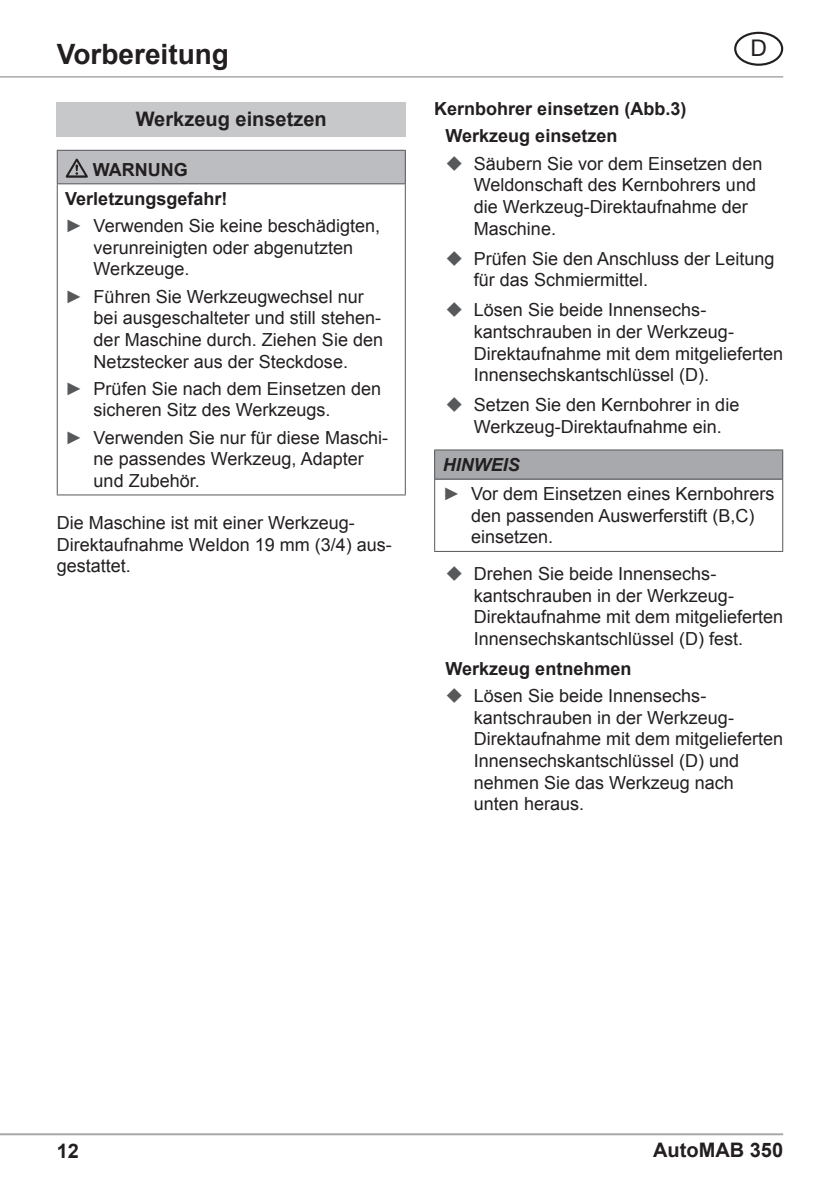
<style>
.page{position:relative;width:840px;height:1191px;background:#fff}
.page>*{position:absolute;margin:0;border:0;box-sizing:border-box;transform-origin:0 0}
.Kopfzeilentext{font:700 28px "Arial";color:#231f20}
.t1{font:23px "Helvetica Neue";color:#231f20}
.Kapitel_2{font:700 20px "Arial";color:#231f20}
.Fließtext{font:18px/21.6px "Arial";color:#231f20}
.Kapitel_4{font:700 18px "Arial";color:#231f20}
.Kapitel_3{font:700 18px "Arial";color:#231f20}
.WH_Quelle{font:700 18px "Arial";color:#231f20}
.WH_Warnung{font:700 18px "Arial";color:#231f20}
.WH_Hinweis{font:italic 700 18px "Arial";color:#231f20}
.s1{color:#57585a}
</style>
<div class="page">
<hr style="left:0;top:1133px;width:782px;height:2px;background:#a8a9ad">
<hr style="left:0;top:76px;width:782px;height:2px;background:#a8a9ad">
<div style="left:733px;top:32px;width:49px;height:34px;border:2px solid #231f20;border-radius:50%"></div>
<div style="left:57px;top:102px;width:348px;height:34px;background:#c7c8ca"></div>
<div style="left:57px;top:150px;width:348px;height:34px;background:#bcbdc0"></div>
<hr style="left:57px;top:184px;width:1px;height:310px;background:#57585a">
<hr style="left:404px;top:184px;width:1px;height:310px;background:#57585a">
<hr style="left:57px;top:494px;width:348px;height:1px;background:#57585a">
<hr style="left:57px;top:150px;width:348px;height:1px;background:#57585a">
<hr style="left:57px;top:151px;width:1px;height:32px;background:#57585a">
<hr style="left:404px;top:151px;width:1px;height:32px;background:#57585a">
<hr style="left:57px;top:183px;width:348px;height:1px;background:#57585a">
<svg style="left:66px;top:159px;width:22px;height:19px"></svg>
<div style="left:434px;top:450px;width:348px;height:29px;background:#a8a9ad"></div>
<hr style="left:434px;top:449px;width:348px;height:1px;background:#57585a">
<svg style="left:434px;top:450px;width:1px;height:28px"></svg>
<hr style="left:434px;top:478px;width:348px;height:1px;background:#57585a">
<hr style="left:434px;top:479px;width:1px;height:72px;background:#57585a">
<hr style="left:781px;top:479px;width:1px;height:72px;background:#57585a">
<hr style="left:434px;top:551px;width:348px;height:1px;background:#57585a">
<p class="Kopfzeilentext" style="left:57px;top:35px;width:174px">Vorbereitung</p>
<p class="Kapitel_2" style="left:136px;top:106px;width:192px">Werkzeug einsetzen</p>
<p class="WH_Warnung" style="left:93px;top:157px;width:96px">WARNUNG</p>
<p class="WH_Quelle" style="left:65px;top:187px;width:164px">Verletzungsgefahr!</p>
<p class="Fließtext" style="left:94px;top:215px;width:288px;text-indent:-28px"><span class="s1">►</span> Verwenden Sie keine beschädigten, verunreinigten oder abgenutzten<br>Werkzeuge.</p>
<p class="Fließtext" style="left:94px;top:286px;width:291px;text-indent:-28px"><span class="s1">►</span> Führen Sie Werkzeugwechsel nur bei ausgeschalteter und still stehen&shy;der Maschine durch. Ziehen Sie den Netzstecker aus der Steckdose.</p>
<p class="Fließtext" style="left:94px;top:378px;width:289px;text-indent:-28px"><span class="s1">►</span> Prüfen Sie nach dem Einsetzen den sicheren Sitz des Werkzeugs.</p>
<p class="Fließtext" style="left:94px;top:427px;width:296px;text-indent:-28px"><span class="s1">►</span> Verwenden Sie nur für diese Maschi&shy;ne passendes Werkzeug, Adapter und Zubehör.</p>
<p class="Fließtext" style="left:57px;top:512px;width:335px">Die Maschine ist mit einer Werkzeug-<br>Direktaufnahme Weldon 19 mm (3/4) aus&shy;gestattet.</p>
<p class="t1" style="left:750px;top:34px;width:18px">D</p>
<p class="Kapitel_3" style="left:434px;top:97px;width:254px">Kernbohrer einsetzen (Abb.3)</p>
<p class="Kapitel_4" style="left:445px;top:124px;width:173px">Werkzeug einsetzen</p>
<p class="Fließtext" style="left:473px;top:153px;width:290px">Säubern Sie vor dem Einsetzen den<br>Weldonschaft des Kernbohrers und die Werkzeug-Direktaufnahme der<br>Maschine.</p>
<p class="Fließtext" style="left:473px;top:248px;width:302px">Prüfen Sie den Anschluss der Leitung für das Schmiermittel.</p>
<p class="Fließtext" style="left:473px;top:299px;width:310px">Lösen Sie beide Innensechs&shy;kantschrauben in der Werkzeug-Direktaufnahme mit dem mitgelieferten Innensechskantschlüssel (D).</p>
<p class="Fließtext" style="left:473px;top:394px;width:267px">Setzen Sie den Kernbohrer in die<br>Werkzeug-Direktaufnahme ein.</p>
<p class="WH_Hinweis" style="left:442px;top:453px;width:79px">HINWEIS</p>
<p class="Fließtext" style="left:471px;top:483px;width:305px;text-indent:-28px"><span class="s1">►</span> Vor dem Einsetzen eines Kernbohrers den passenden Auswerferstift (B,C) einsetzen.</p>
<p class="Fließtext" style="left:473px;top:563px;width:310px">Drehen Sie beide Innensechs&shy;kantschrauben in der Werkzeug-Direktaufnahme mit dem mitgelieferten Innensechskantschlüssel (D) fest.</p>
<p class="Kapitel_4" style="left:445px;top:656px;width:187px">Werkzeug entnehmen</p>
<p class="Fließtext" style="left:473px;top:685px;width:310px">Lösen Sie beide Innensechs&shy;kantschrauben in der Werkzeug-<br>Direktaufnahme mit dem mitgelieferten<br>Innensechskantschlüssel (D) und nehmen Sie das Werkzeug nach unten heraus.</p>
<p class="Kapitel_2" style="left:57px;top:1137px;width:24px">12</p>
<p class="Kapitel_2" style="left:652px;top:1137px;width:131px">AutoMAB 350</p>
</div>
